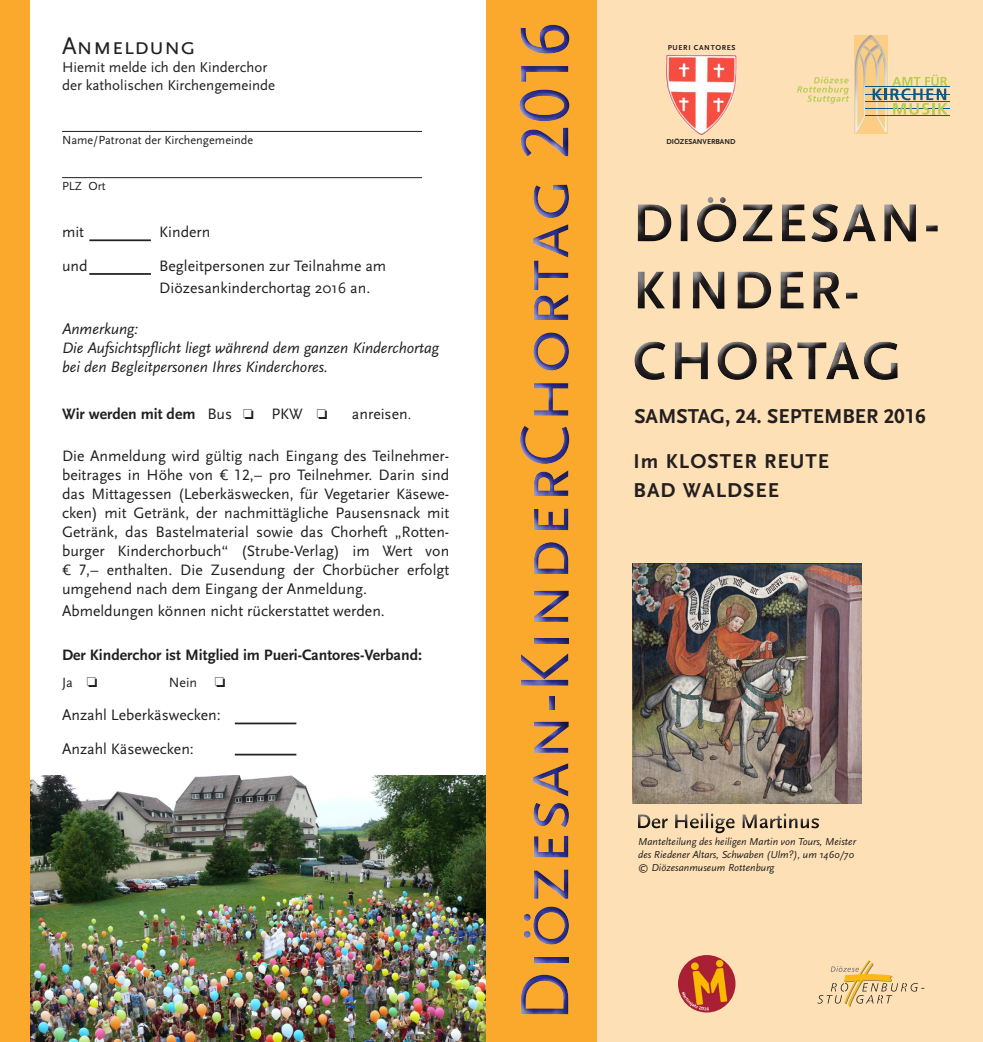
<style>
.page{position:relative;width:983px;height:1042px;background:#fff}
.page>*{position:absolute;margin:0;border:0;box-sizing:border-box;transform-origin:0 0}
.t1{font:71.75px "Scala Sans Caps";color:#2e3092}
.Anmeldung_Titel01{font:24.5px "Scala Sans Caps";color:#231f20}
.Termin{font:700 21px "Scala Sans";letter-spacing:.05em;color:#231f20}
.Termin-2{font:700 21px "Scala Sans";color:#231f20}
.Fließtext1{font:15.75px/18.9px "Scala Sans";color:#231f20;text-align:justify}
.Scala8{font:italic 15.75px/18.9px "Scala Sans";color:#231f20}
.Scala8-2{font:700 15.75px "Scala Sans";color:#231f20}
.Scala8-3{font:15.75px "Scala Sans";color:#231f20}
.Text01{font:14.88px "Scala Sans";color:#231f20}
.Scala8-4{font:14px "Scala Sans";color:#231f20}
.Anmeldung{font:12.25px "Scala Sans";color:#231f20}
.Scala7{font:italic 10.5px/12.6px "Scala Sans";color:#231f20}
.Scala8-5{font:700 7.52px "Scala Sans";color:#231f20}
.Scala8-6{font:700 7.52px "Scala Sans";letter-spacing:.09em;color:#231f20}
.s1{font-weight:400}
.s2{font-size:14px}
.s3{font-family:"Kievit Offc"}
.s4{font-family:"Scala Sans Caps"}
.s5{font-family:"Scala Sans Figures"}
</style>
<div class="page">
<img style="left:30px;top:775px;width:456px;height:267px">
<div style="left:486px;top:0;width:111px;height:1042px;background:#faa92c"></div>
<div style="left:595px;top:0;width:387px;height:1042px;background:#fde0b5"></div>
<div style="left:0;top:0;width:30px;height:1042px;background:#faa92c"></div>
<div style="left:512px;top:12px;width:70px;height:1012px;background:#231f20;opacity:.75"></div>
<svg style="left:817px;top:960px;width:107px;height:47px"></svg>
<div style="left:633px;top:809px;width:199px;height:27px;background:#231f20;opacity:.75"></div>
<div style="left:627px;top:191px;width:323px;height:201px;background:#231f20;opacity:.75"></div>
<hr style="left:62px;top:131px;width:360px;height:1px;background:#231f20">
<hr style="left:62px;top:177px;width:360px;height:1px;background:#231f20">
<hr style="left:89px;top:239px;width:62px;height:2px;background:#231f20">
<hr style="left:89px;top:273px;width:62px;height:2px;background:#231f20">
<hr style="left:235px;top:722px;width:61px;height:2px;background:#231f20">
<hr style="left:235px;top:754px;width:61px;height:1px;background:#231f20">
<img style="left:632px;top:563px;width:229px;height:240px">
<svg style="left:797px;top:77px;width:51px;height:27px"></svg>
<hr style="left:864px;top:116px;width:84px;height:1px;background:#145881">
<hr style="left:864px;top:87px;width:84px;height:1px;background:#145881">
<hr style="left:864px;top:95px;width:84px;height:1px;background:#145881">
<hr style="left:864px;top:109px;width:84px;height:1px;background:#145881">
<hr style="left:864px;top:102px;width:84px;height:1px;background:#145881">
<svg style="left:854px;top:35px;width:93px;height:99px"></svg>
<img style="left:665px;top:54px;width:72px;height:82px">
<img style="left:677px;top:955px;width:58px;height:57px;border-radius:29px">
<p class="Anmeldung_Titel01" style="left:62px;top:33px;width:135px">Anmeldung</p>
<p class="Text01" style="left:62px;top:59px;width:207px">Hiemit melde ich den Kinderchor</p>
<p class="Text01" style="left:62px;top:77px;width:215px">der katholischen Kirchengemeinde</p>
<p class="Anmeldung" style="left:62px;top:134px;width:192px">Name/Patronat der Kirchengemeinde</p>
<p class="Anmeldung" style="left:62px;top:180px;width:45px">PLZ Ort</p>
<p class="Fließtext1" style="left:62px;top:223px;width:24px">mit</p>
<p class="Fließtext1" style="left:159px;top:223px;width:53px">Kindern</p>
<p class="Fließtext1" style="left:62px;top:257px;width:27px">und</p>
<p class="Fließtext1" style="left:159px;top:257px;width:228px">Begleitpersonen zur Teilnahme am</p>
<p class="Fließtext1" style="left:159px;top:279px;width:212px">Diözesankinderchortag 2016 an.</p>
<p class="Scala8" style="left:62px;top:320px;width:78px">Anmerkung:</p>
<p class="Scala8" style="left:62px;top:339px;width:378px">Die Aufsichtspflicht liegt während dem ganzen Kinderchortag bei den Begleitpersonen Ihres Kinderchores.</p>
<p class="Scala8-2" style="left:62px;top:406px;width:172px">Wir werden mit dem <span class="s1">Bus</span></p>
<p class="Scala8-3" style="left:271px;top:405px;width:33px">PKW</p>
<p class="Scala8-3" style="left:352px;top:405px;width:61px">anreisen<span class="s2">.</span></p>
<p class="Fließtext1" style="left:62px;top:447px;width:388px">Die Anmeldung wird gültig nach Eingang des Teilnehmer&shy;beitrages in Höhe von <span class="s3">€</span> <span class="s4">12,</span>– pro Teilnehmer. Darin sind das Mittagessen (Leberkäswecken, für Vegetarier Käsewe&shy;cken) mit Getränk, der nachmittägliche Pausensnack mit Getränk, das Bastelmaterial sowie das Chorheft „Rotten&shy;burger Kinderchorbuch“ (Strube-Verlag) im Wert von <span class="s3">€</span> <span class="s4">7,</span>– enthalten. Die Zusendung der Chorbücher erfolgt umgehend nach dem Eingang der Anmeldung.</p>
<p class="Fließtext1" style="left:62px;top:602px;width:324px">Abmeldungen können nicht rückerstattet werden.</p>
<p class="Scala8-2" style="left:62px;top:646px;width:361px">Der Kinderchor ist Mitglied im Pueri-Cantores-Verband:</p>
<p class="Scala8-4" style="left:62px;top:674px;width:12px">Ja</p>
<p class="Scala8-4" style="left:169px;top:674px;width:30px">Nein</p>
<p class="Fließtext1" style="left:62px;top:706px;width:160px">Anzahl Leberkäswecken:</p>
<p class="Fließtext1" style="left:62px;top:740px;width:133px">Anzahl Käsewecken:</p>
<h1 class="t1" style="left:506px;top:1022px;width:1001px;rotate:-90deg">Diözesan-KinderChortag 2016</h1>
<p class="Scala8-6" style="left:667px;top:44px;width:69px">PUERI CANTORES</p>
<p class="Scala8-5" style="left:666px;top:138px;width:70px">DIÖZESANVERBAND</p>
<p class="Termin-2" style="left:634px;top:405px;width:293px">SAMSTAG, <span class="s5">24</span>. SEPTEMBER <span class="s5">2016</span></p>
<p class="Termin" style="left:633px;top:450px;width:197px">Im KLOSTER REUTE</p>
<p class="Termin" style="left:633px;top:479px;width:147px">BAD WALDSEE</p>
<p class="Scala7" style="left:638px;top:836px;width:219px">Mantelteilung des heiligen Martin von Tours, Meister des Riedener Altars, Schwaben (Ulm?), um 1460/70 © Diözesanmuseum Rottenburg</p>
</div>
